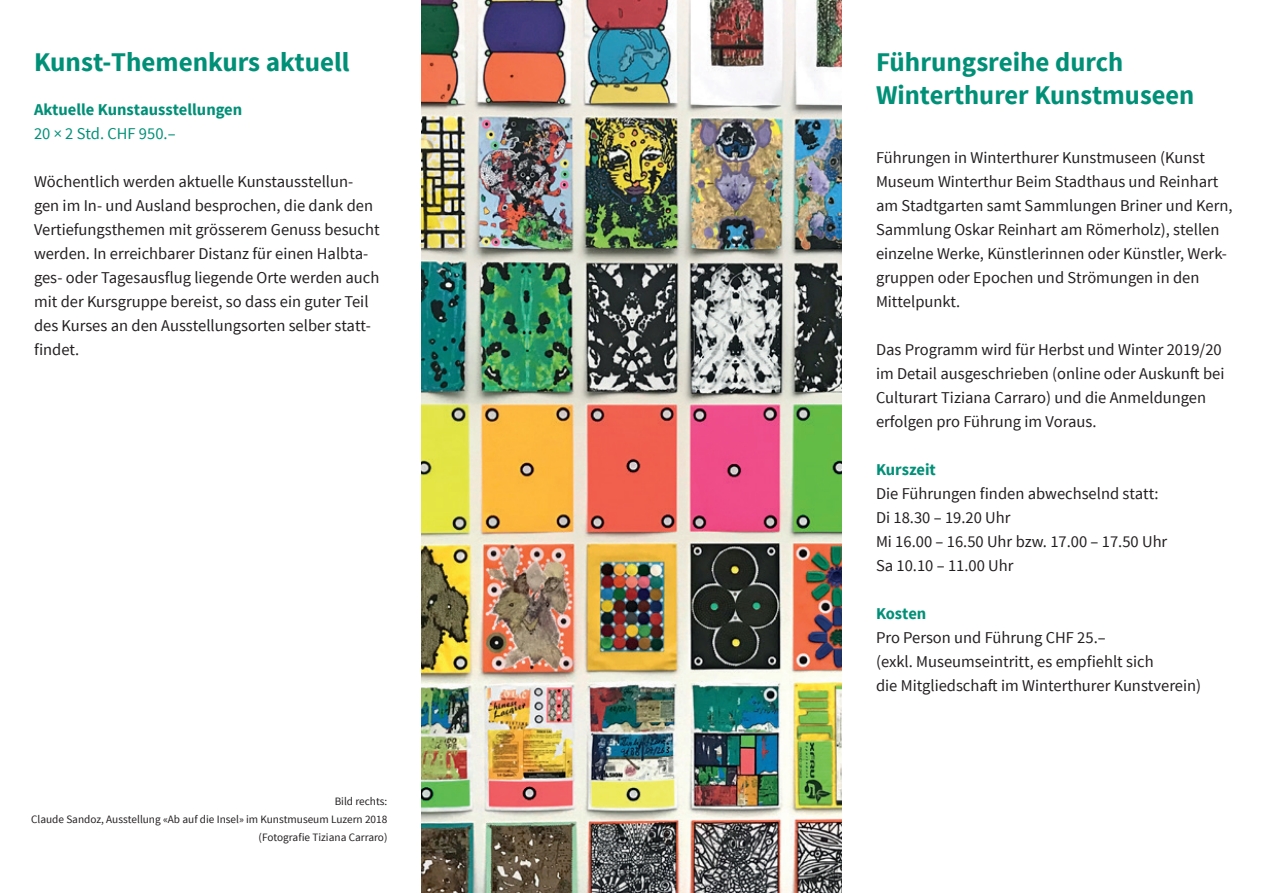
<style>
.page{position:relative;width:1263px;height:893px;background:#fff}
.page>*{position:absolute;margin:0;border:0;box-sizing:border-box;transform-origin:0 0}
.t1{font:700 27px/33px "Source Sans Pro";color:#009077}
.t2{font:16.5px/24px "Source Sans Pro";color:#231f20}
.t3{font:700 16.5px "Source Sans Pro";color:#009077}
.t4{font:16.5px "Source Sans Pro";color:#009077}
.t5{font:11.25px/18px "Source Sans Pro";color:#231f20;text-align:right}
</style>
<div class="page">
<img style="left:421px;top:0;width:421px;height:893px">
<h1 class="t1" style="left:34px;top:47px;width:317px">Kunst-Themenkurs aktuell</h1>
<p class="t3" style="left:34px;top:98px;width:210px">Aktuelle Kunstausstellungen</p>
<p class="t4" style="left:34px;top:123px;width:143px">20 × 2 Std. CHF 950.–</p>
<p class="t2" style="left:34px;top:169px;width:347px">Wöchentlich werden aktuelle Kunstausstellun&shy;gen im In- und Ausland besprochen, die dank den Vertiefungsthemen mit grösserem Genuss besucht werden. In erreichbarer Distanz für einen Halbta&shy;ges- oder Tagesausflug liegende Orte werden auch mit der Kursgruppe bereist, so dass ein guter Teil des Kurses an den Ausstellungsorten selber statt&shy;findet.</p>
<p class="t5" style="left:31px;top:793px;width:358px">Bild rechts:<br>Claude Sandoz, Ausstellung «Ab auf die Insel» im Kunstmuseum Luzern 2018 (Fotografie Tiziana Carraro)</p>
<h1 class="t1" style="left:876px;top:47px;width:320px">Führungsreihe durch<br>Winterthurer Kunstmuseen</h1>
<p class="t2" style="left:876px;top:145px;width:358px">Führungen in Winterthurer Kunstmuseen (Kunst Museum Winterthur Beim Stadthaus und Reinhart am Stadtgarten samt Sammlungen Briner und Kern, Sammlung Oskar Reinhart am Römerholz), stellen einzelne Werke, Künstlerinnen oder Künstler, Werk&shy;gruppen oder Epochen und Strömungen in den Mittelpunkt.</p>
<p class="t2" style="left:876px;top:337px;width:350px">Das Programm wird für Herbst und Winter 2019/20 im Detail ausgeschrieben (online oder Auskunft bei Culturart Tiziana Carraro) und die Anmeldungen erfolgen pro Führung im Voraus.</p>
<p class="t3" style="left:876px;top:459px;width:61px">Kurszeit</p>
<p class="t2" style="left:876px;top:481px;width:293px">Die Führungen finden abwechselnd statt:<br>Di 18.30 – 19.20 Uhr<br>Mi 16.00 – 16.50 Uhr bzw. 17.00 – 17.50 Uhr<br>Sa 10.10 – 11.00 Uhr</p>
<p class="t3" style="left:876px;top:603px;width:52px">Kosten</p>
<p class="t2" style="left:876px;top:625px;width:327px">Pro Person und Führung CHF 25.–<br>(exkl. Museumseintritt, es empfiehlt sich<br>die Mitgliedschaft im Winterthurer Kunstverein)</p>
</div>
